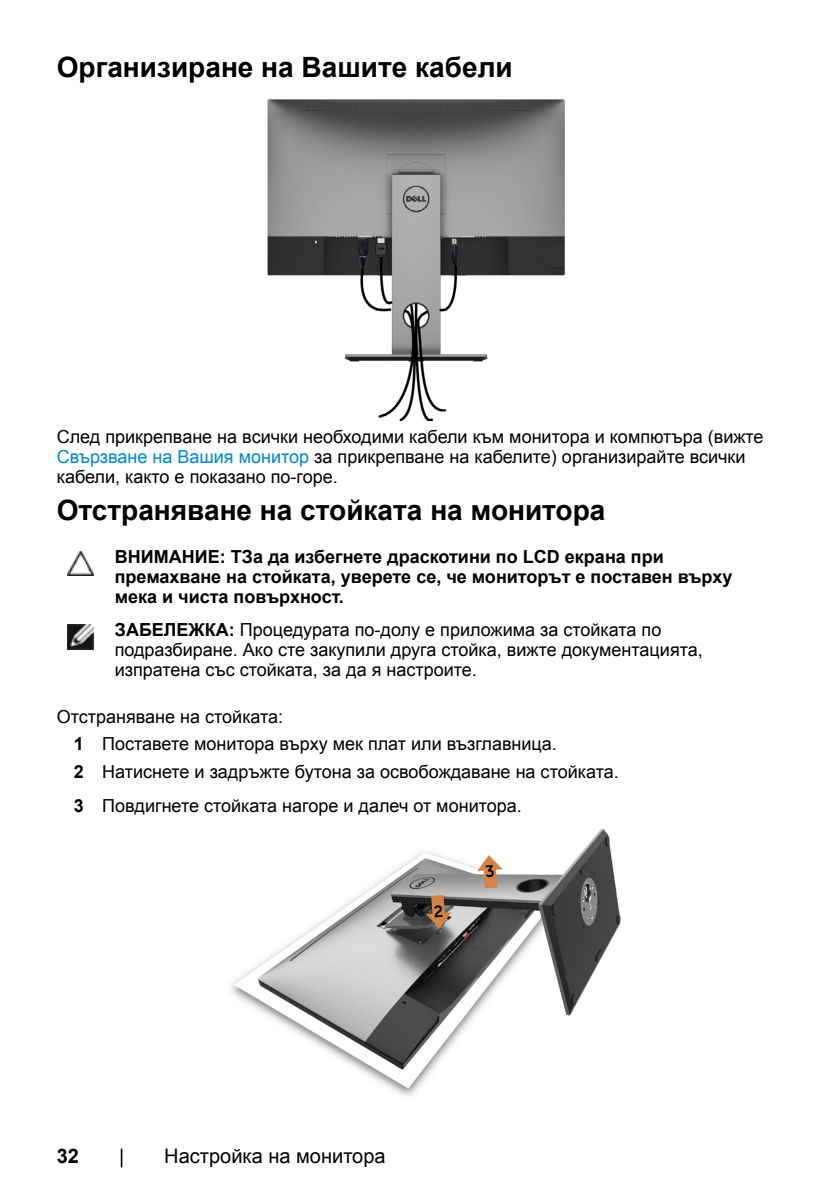
<style>
.page{position:relative;width:840px;height:1191px;background:#fff}
.page>*{position:absolute;margin:0;border:0;box-sizing:border-box;transform-origin:0 0}
.Head2{font:700 28px "Arial";color:#000}
.t1{font:20px "Arial";color:#000}
.t2{font:700 20px "Arial";color:#000}
.內文{font:18px/20px "Arial";color:#000}
.內文-2{font:700 18px/20px "Arial";color:#000}
.s1{color:#0087cb}
.s2{font-weight:700}
</style>
<div class="page">
<img style="left:267px;top:99px;width:298px;height:321px">
<img style="left:67px;top:551px;width:27px;height:24px">
<img style="left:67px;top:624px;width:26px;height:26px">
<img style="left:231px;top:828px;width:390px;height:268px">
<p class="Head2" style="left:57px;top:49px;width:457px">Организиране на Вашите кабели</p>
<p class="內文" style="left:57px;top:427px;width:708px">След прикрепване на всички необходими кабели към монитора и компютъра (вижте<br><span class="s1">Свързване на Вашия монитор</span> за прикрепване на кабелите) организирайте всички кабели, както е показано по-горе.</p>
<p class="Head2" style="left:57px;top:491px;width:550px">Отстраняване на стойката на монитора</p>
<p class="內文-2" style="left:115px;top:547px;width:619px">ВНИМАНИЕ: TЗа да избегнете драскотини по LCD екрана при премахване на стойката, уверете се, че мониторът е поставен върху мека и чиста повърхност.</p>
<p class="內文" style="left:115px;top:619px;width:589px"><span class="s2">ЗАБЕЛЕЖКА:</span> Процедурата по-долу е приложима за стойката по подразбиране. Ако сте закупили друга стойка, вижте документацията, изпратена със стойката, за да я настроите.</p>
<p class="內文" style="left:57px;top:706px;width:228px">Отстраняване на стойката:</p>
<p class="內文" style="left:74px;top:734px;width:484px"><span class="s2">1</span> Поставете монитора върху мек плат или възглавница.</p>
<p class="內文" style="left:74px;top:761px;width:546px"><span class="s2">2</span> Натиснете и задръжте бутона за освобождаване на стойката.</p>
<p class="內文" style="left:74px;top:796px;width:449px"><span class="s2">3</span> Повдигнете стойката нагоре и далеч от монитора.</p>
<p class="t2" style="left:57px;top:1142px;width:24px">32</p>
<p class="t1" style="left:119px;top:1142px;width:7px">|</p>
<p class="t1" style="left:164px;top:1142px;width:223px">Настройка на монитора</p>
</div>
